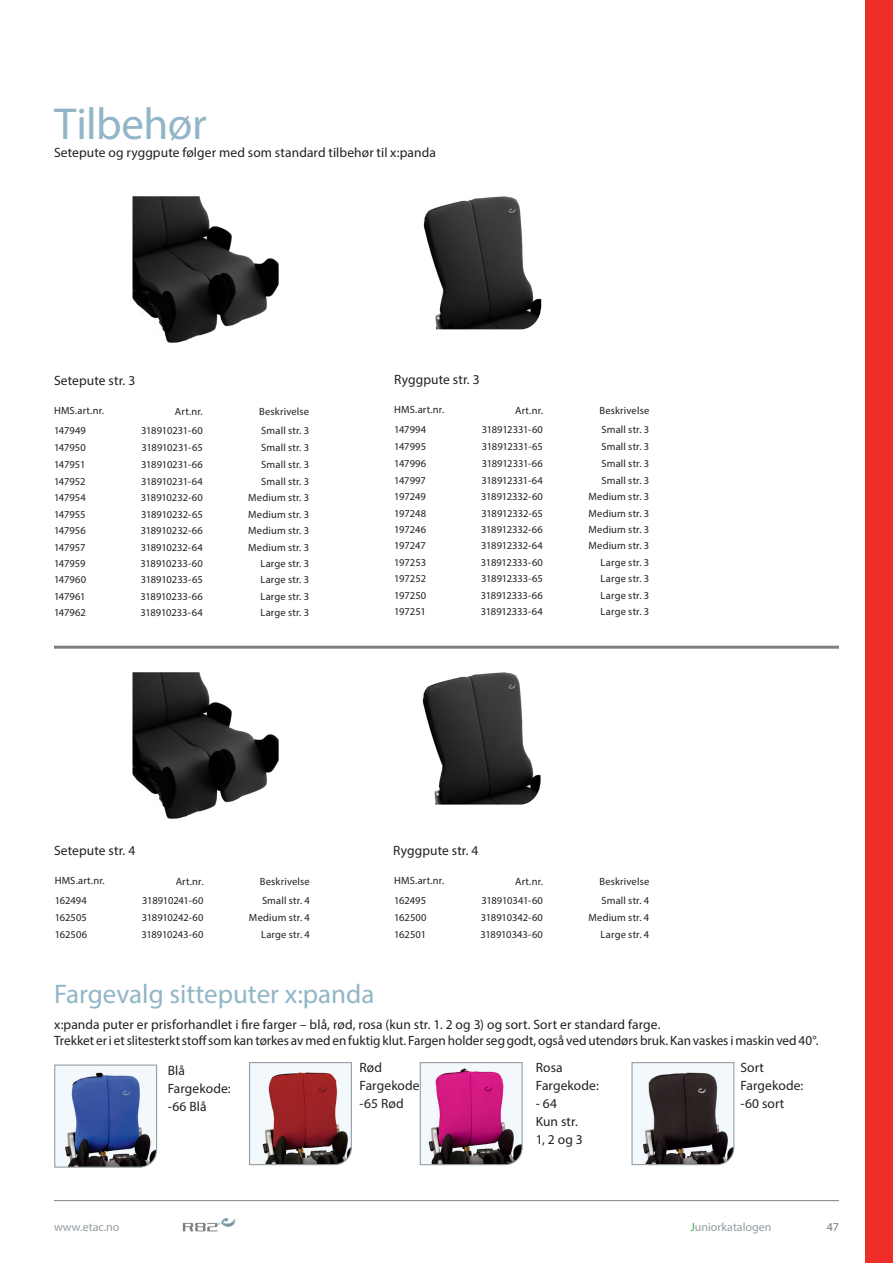
<style>
.page{position:relative;width:893px;height:1263px;background:#fff}
.page>*{position:absolute;margin:0;border:0;box-sizing:border-box;transform-origin:0 0}
.Heading_2_-_page_hea{font:45px "Myriad Pro";letter-spacing:-.01em;color:#92b6c7}
.t1{font:27px "Myriad Pro";color:#92b6c7}
.Brødtekst{font:13.5px "Myriad Pro";letter-spacing:.005em;color:#231f20}
.Tabel_øverst{font:13.5px "Myriad Pro";letter-spacing:.01em;color:#231f20}
.Heading_2_-_page_hea-2{font:13.5px "Myriad Pro";letter-spacing:.01em;color:#231f20}
.t2{font:12px "Myriad Pro";color:#959ca1}
.t3{font:12px "Myriad Pro";color:#7e7a79}
.Tabel{font:10.5px "Myriad Pro";letter-spacing:.01em;color:#231f20}
.Tabel-2{font:10.5px "Myriad Pro";letter-spacing:-.01em;color:#231f20}
.Tabel_højrestillet{font:10.5px "Myriad Pro";letter-spacing:-.02em;color:#231f20}
.Tabel_øverst_højrest{font:10.5px "Myriad Pro";letter-spacing:.015em;color:#231f20}
.Tabel_øverst-2{font:10.5px "Myriad Pro";letter-spacing:.015em;color:#231f20}
.Tabel-3{font:10.5px "Myriad Pro";letter-spacing:-.02em;color:#231f20}
.s1{color:#40ae49}
</style>
<div class="page">
<div style="left:866px;top:0;width:27px;height:1263px;background:#ee2d29"></div>
<svg style="left:183px;top:1218px;width:52px;height:13px"></svg>
<hr style="left:54px;top:1200px;width:785px;height:1px;background:#808083">
<hr style="left:54px;top:646px;width:785px;height:3px;background:#808083">
<img style="left:132px;top:672px;width:147px;height:147px">
<img style="left:132px;top:196px;width:147px;height:147px">
<img style="left:423px;top:196px;width:119px;height:133px">
<img style="left:422px;top:672px;width:119px;height:132px">
<svg style="left:631px;top:1062px;width:104px;height:104px"></svg>
<svg style="left:249px;top:1062px;width:103px;height:104px"></svg>
<svg style="left:54px;top:1064px;width:104px;height:104px"></svg>
<svg style="left:419px;top:1062px;width:104px;height:104px"></svg>
<p class="Heading_2_-_page_hea" style="left:54px;top:96px;width:154px">Tilbehør</p>
<p class="Heading_2_-_page_hea-2" style="left:54px;top:144px;width:383px">Setepute og ryggpute følger med som standard tilbehør til x:panda</p>
<p class="Tabel_øverst" style="left:54px;top:372px;width:83px">Setepute str. 3</p>
<p class="Tabel_øverst-2" style="left:54px;top:404px;width:52px">HMS.art.nr.</p>
<p class="Tabel_øverst_højrest" style="left:175px;top:405px;width:29px">Art.nr.</p>
<p class="Tabel_øverst_højrest" style="left:259px;top:405px;width:51px">Beskrivelse</p>
<p class="Tabel" style="left:54px;top:424px;width:33px">147949</p>
<p class="Tabel_højrestillet" style="left:141px;top:424px;width:63px">318910231-60</p>
<p class="Tabel" style="left:261px;top:424px;width:49px">Small str. 3</p>
<p class="Tabel" style="left:54px;top:441px;width:33px">147950</p>
<p class="Tabel_højrestillet" style="left:141px;top:441px;width:63px">318910231-65</p>
<p class="Tabel" style="left:261px;top:441px;width:49px">Small str. 3</p>
<p class="Tabel" style="left:54px;top:458px;width:33px">147951</p>
<p class="Tabel_højrestillet" style="left:141px;top:458px;width:63px">318910231-66</p>
<p class="Tabel" style="left:261px;top:458px;width:49px">Small str. 3</p>
<p class="Tabel" style="left:54px;top:475px;width:33px">147952</p>
<p class="Tabel-3" style="left:141px;top:475px;width:63px">318910231-64</p>
<p class="Tabel" style="left:261px;top:475px;width:49px">Small str. 3</p>
<p class="Tabel" style="left:54px;top:491px;width:33px">147954</p>
<p class="Tabel-2" style="left:141px;top:491px;width:64px">318910232-60</p>
<p class="Tabel" style="left:248px;top:491px;width:62px">Medium str. 3</p>
<p class="Tabel" style="left:54px;top:508px;width:33px">147955</p>
<p class="Tabel-2" style="left:141px;top:508px;width:63px">318910232-65</p>
<p class="Tabel" style="left:248px;top:508px;width:62px">Medium str. 3</p>
<p class="Tabel" style="left:54px;top:524px;width:33px">147956</p>
<p class="Tabel-2" style="left:141px;top:524px;width:64px">318910232-66</p>
<p class="Tabel" style="left:248px;top:524px;width:62px">Medium str. 3</p>
<p class="Tabel" style="left:54px;top:540px;width:33px">147957</p>
<p class="Tabel-2" style="left:141px;top:540px;width:64px">318910232-64</p>
<p class="Tabel" style="left:248px;top:540px;width:62px">Medium str. 3</p>
<p class="Tabel" style="left:54px;top:557px;width:33px">147959</p>
<p class="Tabel-2" style="left:141px;top:557px;width:64px">318910233-60</p>
<p class="Tabel" style="left:260px;top:557px;width:50px">Large str. 3</p>
<p class="Tabel" style="left:54px;top:573px;width:34px">147960</p>
<p class="Tabel-2" style="left:141px;top:573px;width:64px">318910233-65</p>
<p class="Tabel" style="left:260px;top:573px;width:50px">Large str. 3</p>
<p class="Tabel" style="left:54px;top:590px;width:33px">147961</p>
<p class="Tabel-2" style="left:140px;top:590px;width:64px">318910233-66</p>
<p class="Tabel" style="left:260px;top:590px;width:50px">Large str. 3</p>
<p class="Tabel" style="left:54px;top:606px;width:33px">147962</p>
<p class="Tabel-2" style="left:140px;top:606px;width:64px">318910233-64</p>
<p class="Tabel" style="left:260px;top:606px;width:50px">Large str. 3</p>
<p class="Tabel_øverst" style="left:394px;top:371px;width:87px">Ryggpute str. 3</p>
<p class="Tabel_øverst-2" style="left:394px;top:403px;width:52px">HMS.art.nr.</p>
<p class="Tabel_øverst_højrest" style="left:515px;top:403px;width:29px">Art.nr.</p>
<p class="Tabel_øverst_højrest" style="left:599px;top:403px;width:51px">Beskrivelse</p>
<p class="Tabel" style="left:394px;top:423px;width:34px">147994</p>
<p class="Tabel_højrestillet" style="left:482px;top:423px;width:63px">318912331-60</p>
<p class="Tabel" style="left:601px;top:423px;width:49px">Small str. 3</p>
<p class="Tabel" style="left:394px;top:440px;width:33px">147995</p>
<p class="Tabel_højrestillet" style="left:482px;top:440px;width:63px">318912331-65</p>
<p class="Tabel" style="left:601px;top:440px;width:49px">Small str. 3</p>
<p class="Tabel" style="left:394px;top:457px;width:34px">147996</p>
<p class="Tabel_højrestillet" style="left:482px;top:457px;width:63px">318912331-66</p>
<p class="Tabel" style="left:601px;top:457px;width:49px">Small str. 3</p>
<p class="Tabel" style="left:394px;top:474px;width:33px">147997</p>
<p class="Tabel-3" style="left:482px;top:474px;width:63px">318912331-64</p>
<p class="Tabel" style="left:601px;top:474px;width:49px">Small str. 3</p>
<p class="Tabel" style="left:394px;top:490px;width:33px">197249</p>
<p class="Tabel-2" style="left:481px;top:490px;width:63px">318912332-60</p>
<p class="Tabel" style="left:588px;top:490px;width:62px">Medium str. 3</p>
<p class="Tabel" style="left:394px;top:507px;width:34px">197248</p>
<p class="Tabel-2" style="left:481px;top:507px;width:63px">318912332-65</p>
<p class="Tabel" style="left:588px;top:507px;width:62px">Medium str. 3</p>
<p class="Tabel" style="left:394px;top:523px;width:34px">197246</p>
<p class="Tabel-2" style="left:481px;top:523px;width:63px">318912332-66</p>
<p class="Tabel" style="left:588px;top:523px;width:62px">Medium str. 3</p>
<p class="Tabel" style="left:394px;top:539px;width:33px">197247</p>
<p class="Tabel-2" style="left:481px;top:539px;width:63px">318912332-64</p>
<p class="Tabel" style="left:588px;top:539px;width:62px">Medium str. 3</p>
<p class="Tabel" style="left:394px;top:556px;width:33px">197253</p>
<p class="Tabel-2" style="left:481px;top:556px;width:64px">318912333-60</p>
<p class="Tabel" style="left:601px;top:556px;width:50px">Large str. 3</p>
<p class="Tabel" style="left:394px;top:572px;width:33px">197252</p>
<p class="Tabel-2" style="left:481px;top:572px;width:63px">318912333-65</p>
<p class="Tabel" style="left:601px;top:572px;width:50px">Large str. 3</p>
<p class="Tabel" style="left:394px;top:589px;width:34px">197250</p>
<p class="Tabel-2" style="left:481px;top:589px;width:64px">318912333-66</p>
<p class="Tabel" style="left:601px;top:589px;width:50px">Large str. 3</p>
<p class="Tabel" style="left:394px;top:605px;width:33px">197251</p>
<p class="Tabel-2" style="left:481px;top:605px;width:64px">318912333-64</p>
<p class="Tabel" style="left:601px;top:605px;width:50px">Large str. 3</p>
<p class="Tabel_øverst" style="left:54px;top:842px;width:83px">Setepute str. 4</p>
<p class="Tabel_øverst-2" style="left:55px;top:874px;width:52px">HMS.art.nr.</p>
<p class="Tabel_øverst_højrest" style="left:176px;top:874px;width:29px">Art.nr.</p>
<p class="Tabel_øverst_højrest" style="left:260px;top:874px;width:51px">Beskrivelse</p>
<p class="Tabel" style="left:55px;top:894px;width:34px">162494</p>
<p class="Tabel_højrestillet" style="left:142px;top:894px;width:63px">318910241-60</p>
<p class="Tabel" style="left:262px;top:894px;width:49px">Small str. 4</p>
<p class="Tabel" style="left:55px;top:911px;width:34px">162505</p>
<p class="Tabel_højrestillet" style="left:142px;top:911px;width:63px">318910242-60</p>
<p class="Tabel" style="left:249px;top:911px;width:62px">Medium str. 4</p>
<p class="Tabel" style="left:55px;top:928px;width:34px">162506</p>
<p class="Tabel_højrestillet" style="left:141px;top:928px;width:64px">318910243-60</p>
<p class="Tabel" style="left:261px;top:928px;width:50px">Large str. 4</p>
<p class="t1" style="left:54px;top:977px;width:322px">Fargevalg sitteputer x:panda</p>
<p class="Tabel_øverst" style="left:393px;top:842px;width:87px">Ryggpute str. 4</p>
<p class="Tabel_øverst-2" style="left:394px;top:874px;width:52px">HMS.art.nr.</p>
<p class="Tabel_øverst_højrest" style="left:515px;top:874px;width:29px">Art.nr.</p>
<p class="Tabel_øverst_højrest" style="left:599px;top:874px;width:51px">Beskrivelse</p>
<p class="Tabel" style="left:394px;top:894px;width:33px">162495</p>
<p class="Tabel_højrestillet" style="left:481px;top:894px;width:63px">318910341-60</p>
<p class="Tabel" style="left:601px;top:894px;width:49px">Small str. 4</p>
<p class="Tabel" style="left:394px;top:911px;width:34px">162500</p>
<p class="Tabel_højrestillet" style="left:481px;top:911px;width:64px">318910342-60</p>
<p class="Tabel" style="left:588px;top:911px;width:62px">Medium str. 4</p>
<p class="Tabel" style="left:394px;top:928px;width:33px">162501</p>
<p class="Tabel_højrestillet" style="left:480px;top:928px;width:64px">318910343-60</p>
<p class="Tabel" style="left:601px;top:928px;width:50px">Large str. 4</p>
<p class="Brødtekst" style="left:54px;top:1016px;width:608px">x:panda puter er prisforhandlet i fire farger – blå, rød, rosa (kun str. 1. 2 og 3) og sort. Sort er standard farge.</p>
<p class="Brødtekst" style="left:54px;top:1032px;width:766px">Trekket er i et slitesterkt stoff som kan tørkes av med en fuktig klut. Fargen holder seg godt, også ved utendørs bruk. Kan vaskes i maskin ved 40°.</p>
<p class="Tabel_øverst" style="left:168px;top:1062px;width:19px">Blå</p>
<p class="Tabel_øverst" style="left:168px;top:1080px;width:64px">Fargekode:</p>
<p class="Tabel_øverst" style="left:168px;top:1098px;width:41px">-66 Blå</p>
<p class="Tabel_øverst" style="left:360px;top:1059px;width:24px">Rød</p>
<p class="Tabel_øverst" style="left:360px;top:1077px;width:64px">Fargekode:</p>
<p class="Tabel_øverst" style="left:360px;top:1095px;width:46px">-65 Rød</p>
<p class="Tabel_øverst" style="left:536px;top:1059px;width:28px">Rosa</p>
<p class="Tabel_øverst" style="left:536px;top:1077px;width:64px">Fargekode:</p>
<p class="Tabel_øverst" style="left:536px;top:1095px;width:23px">- 64</p>
<p class="Tabel_øverst" style="left:536px;top:1113px;width:43px">Kun str.</p>
<p class="Tabel_øverst" style="left:536px;top:1131px;width:48px">1, 2 og 3</p>
<p class="Tabel_øverst" style="left:740px;top:1059px;width:25px">Sort</p>
<p class="Tabel_øverst" style="left:740px;top:1077px;width:64px">Fargekode:</p>
<p class="Tabel_øverst" style="left:740px;top:1095px;width:46px">-60 sort</p>
<p class="t2" style="left:54px;top:1220px;width:67px">www.etac.no</p>
<p class="t2" style="left:690px;top:1220px;width:83px"><span class="s1">J</span>uniorkatalogen</p>
<p class="t3" style="left:827px;top:1219px;width:14px">47</p>
</div>
